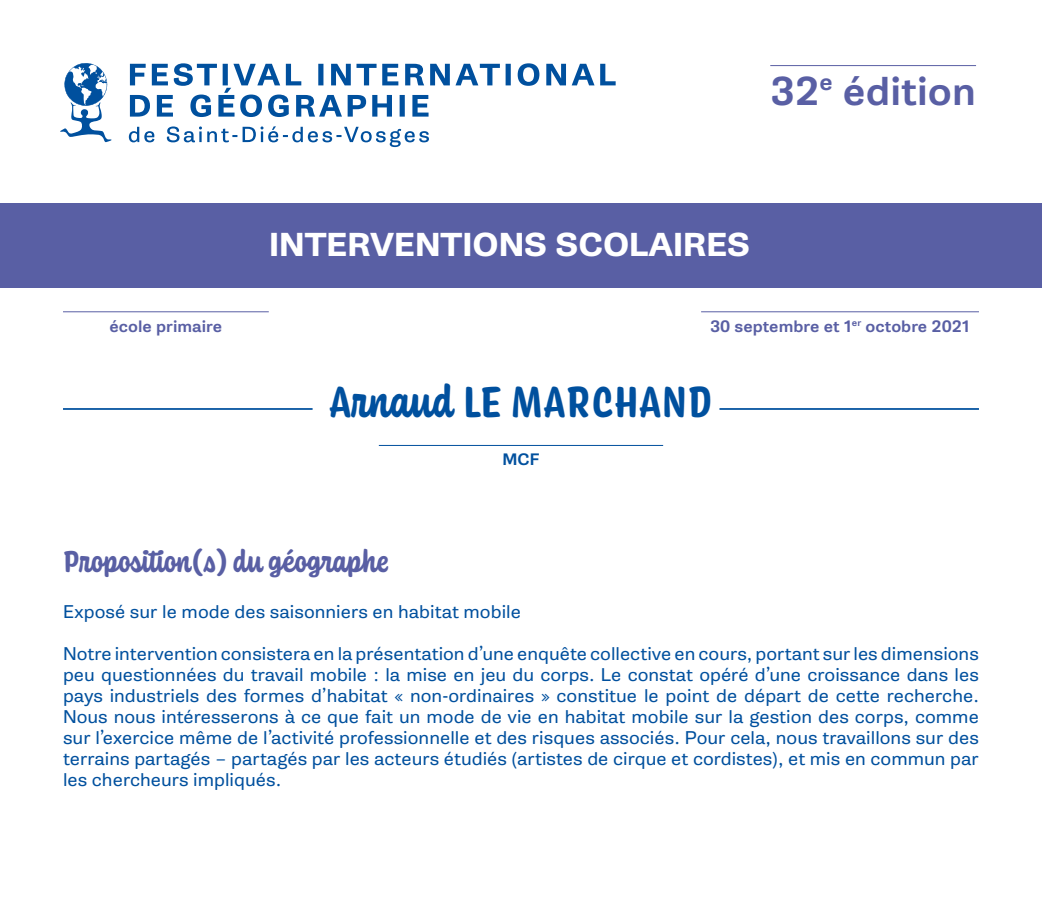
<style>
.page{position:relative;width:1042px;height:921px;background:#fff}
.page>*{position:absolute;margin:0;border:0;box-sizing:border-box;transform-origin:0 0}
.t1{font:700 45.5px "Coniferous";color:#00509e}
.t2{font:500 38.32px "Gira Sans";color:#595fa4}
.t3{font:700 31.5px "Coniferous";color:#595fa4}
.t4{font:700 31.5px "Gira Sans";color:#fff}
.t5{font:17.5px/21px "Gira Sans";color:#00509e;text-align:justify}
.t6{font:500 15.75px "Gira Sans";color:#595fa4}
.t7{font:500 15.75px "Gira Sans";color:#00509e}
</style>
<div class="page">
<svg style="left:129px;top:126px;width:300px;height:21px"></svg>
<svg style="left:130px;top:63px;width:486px;height:54px"></svg>
<svg style="left:60px;top:63px;width:52px;height:79px"></svg>
<hr style="left:770px;top:65px;width:206px;height:1px;background:#595fa4">
<hr style="left:63px;top:311px;width:206px;height:1px;background:#595fa4">
<hr style="left:379px;top:445px;width:284px;height:1px;background:#00509e">
<hr style="left:701px;top:311px;width:278px;height:1px;background:#595fa4">
<div style="left:0;top:204px;width:1042px;height:84px;background:#595fa4"></div>
<hr style="left:63px;top:408px;width:250px;height:2px;background:#00509e">
<hr style="left:719px;top:408px;width:260px;height:2px;background:#00509e">
<h2 class="t2" style="left:770px;top:66px;width:207px">32<sup>e</sup> édition</h2>
<p class="t6" style="left:109px;top:315px;width:114px">école primaire</p>
<h3 class="t4" style="left:269px;top:224px;width:482px">INTERVENTIONS SCOLAIRES</h3>
<p class="t6" style="left:710px;top:315px;width:261px">30 septembre et 1<sup>er</sup> octobre 2021</p>
<h1 class="t1" style="left:329px;top:370px;width:385px">Arnaud LE MARCHAND</h1>
<p class="t7" style="left:502px;top:449px;width:38px">MCF</p>
<h3 class="t3" style="left:63px;top:539px;width:327px">Proposition(s) du géographe</h3>
<p class="t5" style="left:63px;top:601px;width:459px">Exposé sur le mode des saisonniers en habitat mobile</p>
<p class="t5" style="left:63px;top:643px;width:917px">Notre intervention consistera en la présentation d’une enquête collective en cours, portant sur les dimensions peu questionnées du travail mobile : la mise en jeu du corps. Le constat opéré d’une croissance dans les pays industriels des formes d’habitat « non-ordinaires » constitue le point de départ de cette recherche.<br>Nous nous intéresserons à ce que fait un mode de vie en habitat mobile sur la gestion des corps, comme sur l’exercice même de l’activité professionnelle et des risques associés. Pour cela, nous travaillons sur des terrains partagés – partagés par les acteurs étudiés (artistes de cirque et cordistes), et mis en commun par les chercheurs impliqués.</p>
</div>
